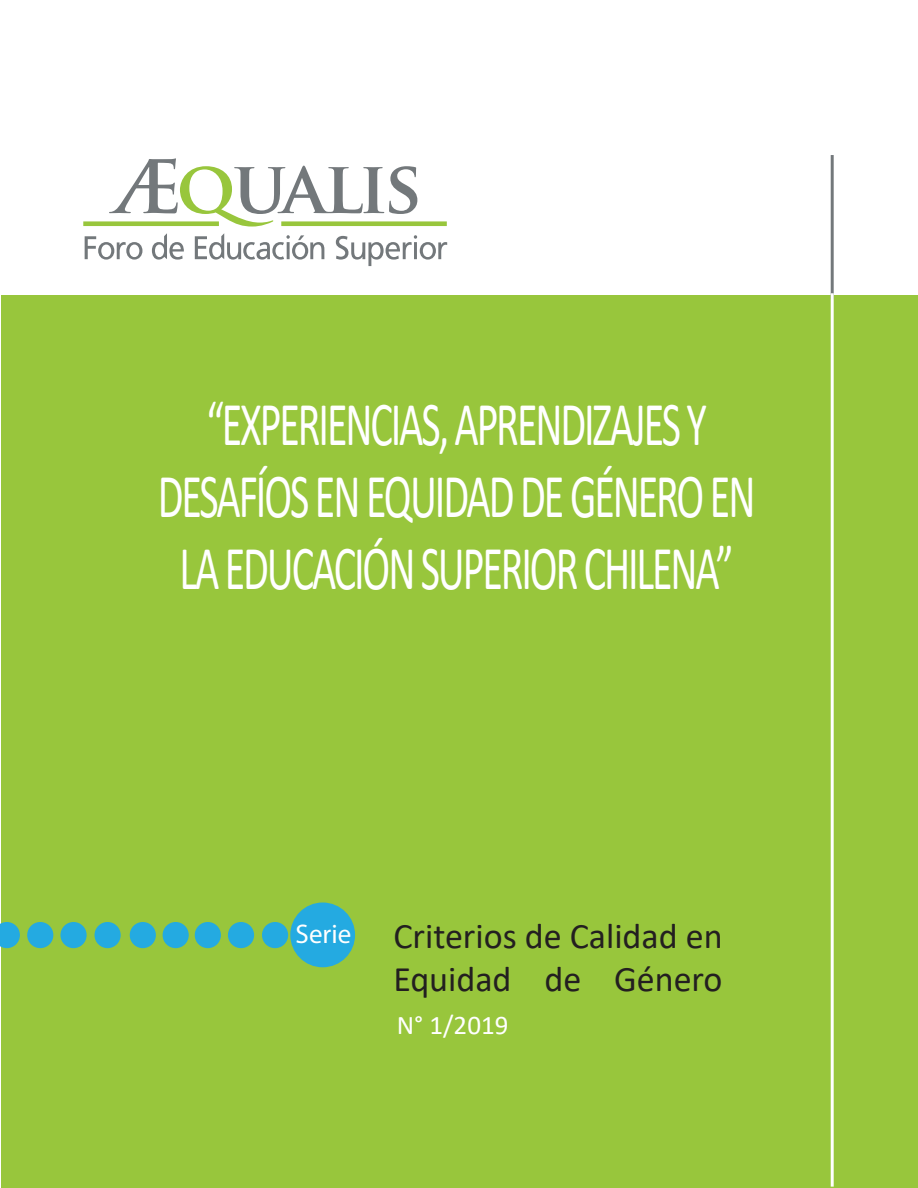
<style>
.page{position:relative;width:918px;height:1188px;background:#fff}
.page>*{position:absolute;margin:0;border:0;box-sizing:border-box;transform-origin:0 0}
.t1{font:63px/72px "Calibri";letter-spacing:-.05em;color:#fff;text-align:center;scale:.67 1}
.t2{font:36px/43.2px "Calibri";color:#231f20;text-align:right}
.t3{font:27px "Calibri";color:#fff}
.s1{font-family:"Myriad Pro";font-size:27px;color:#fff}
</style>
<div class="page">
<svg style="left:109px;top:158px;width:308px;height:69px"></svg>
<svg style="left:85px;top:236px;width:57px;height:24px"></svg>
<svg style="left:152px;top:233px;width:32px;height:27px"></svg>
<svg style="left:195px;top:233px;width:129px;height:27px"></svg>
<svg style="left:336px;top:235px;width:111px;height:31px"></svg>
<div style="left:83px;top:221px;width:136px;height:5px;background:#98c63c"></div>
<div style="left:281px;top:221px;width:166px;height:5px;background:#98c63c"></div>
<div style="left:1px;top:295px;width:917px;height:893px;background:#98c63c"></div>
<hr style="left:831px;top:155px;width:3px;height:144px;background:#73787b">
<hr style="left:831px;top:293px;width:3px;height:894px;background:#fff">
<div style="left:291px;top:903px;width:63px;height:63px;background:#24aae1;border-radius:50%"></div>
<div style="left:290px;top:903px;width:65px;height:64px;border:2px solid #24aae1;border-radius:50%"></div>
<svg style="left:0;top:922px;width:20px;height:26px"></svg>
<div style="left:28px;top:923px;width:25px;height:24px;background:#24aae1;border-radius:50%"></div>
<div style="left:27px;top:922px;width:26px;height:26px;border:2px solid #24aae1;border-radius:50%"></div>
<div style="left:163px;top:923px;width:25px;height:24px;background:#24aae1;border-radius:50%"></div>
<div style="left:163px;top:922px;width:26px;height:26px;border:2px solid #24aae1;border-radius:50%"></div>
<div style="left:130px;top:923px;width:25px;height:24px;background:#24aae1;border-radius:50%"></div>
<div style="left:130px;top:922px;width:26px;height:26px;border:2px solid #24aae1;border-radius:50%"></div>
<div style="left:95px;top:923px;width:25px;height:24px;background:#24aae1;border-radius:50%"></div>
<div style="left:95px;top:922px;width:26px;height:26px;border:2px solid #24aae1;border-radius:50%"></div>
<div style="left:61px;top:923px;width:25px;height:24px;background:#24aae1;border-radius:50%"></div>
<div style="left:60px;top:922px;width:27px;height:26px;border:2px solid #24aae1;border-radius:50%"></div>
<div style="left:263px;top:923px;width:24px;height:24px;background:#24aae1;border-radius:50%"></div>
<div style="left:262px;top:922px;width:26px;height:26px;border:2px solid #24aae1;border-radius:50%"></div>
<div style="left:229px;top:923px;width:24px;height:24px;background:#24aae1;border-radius:50%"></div>
<div style="left:228px;top:922px;width:26px;height:26px;border:2px solid #24aae1;border-radius:50%"></div>
<div style="left:196px;top:923px;width:24px;height:24px;background:#24aae1;border-radius:50%"></div>
<div style="left:195px;top:922px;width:26px;height:26px;border:2px solid #24aae1;border-radius:50%"></div>
<p class="t1" style="left:158px;top:393px;width:893px">“EXPERIENCIAS, APRENDIZAJES Y<br>DESAFÍOS EN EQUIDAD DE GÉNERO EN<br>LA EDUCACIÓN SUPERIOR CHILENA”</p>
<p class="t2" style="left:296px;top:918px;width:429px"><span class="s1">Serie</span> Criterios de Calidad en<br>Equidad de Género</p>
<p class="t3" style="left:397px;top:1014px;width:113px">N° 1/2019</p>
</div>
